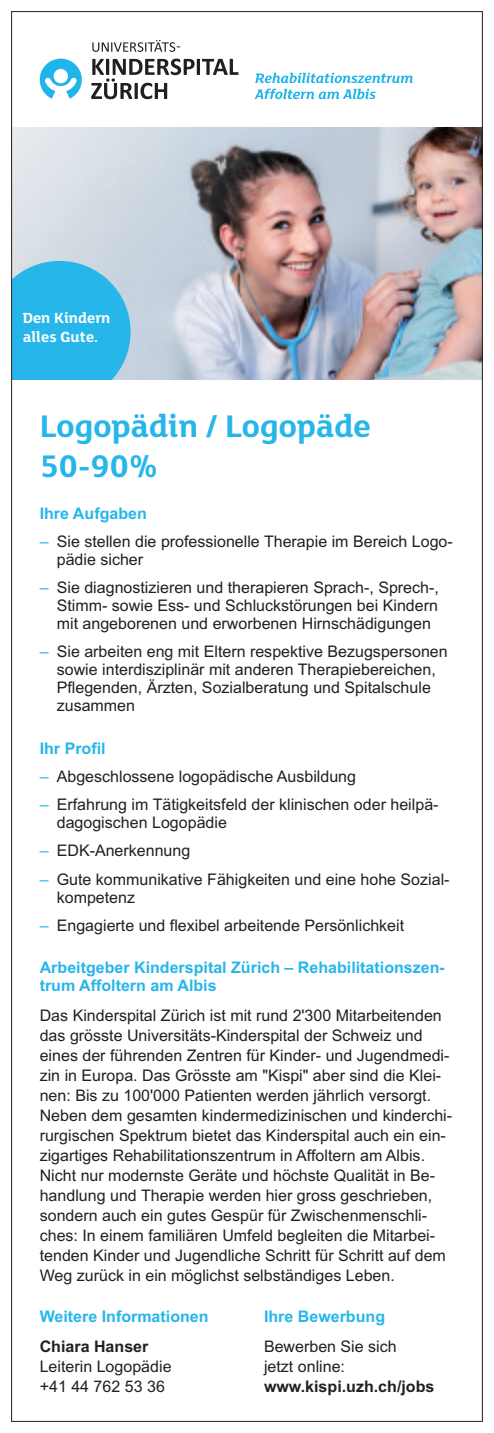
<style>
.page{position:relative;width:494px;height:1433px;background:#fff}
.page>*{position:absolute;margin:0;border:0;box-sizing:border-box;transform-origin:0 0}
.t1{font:700 34px/40px "FS Lola";color:#26b6ea}
.t2{font:16px/20px "Arial";color:#231f20}
.t3{font:700 16px/18px "Arial";color:#26b6ea}
.t4{font:700 16px "Arial";color:#231f20}
.t5{font:700 16px/19px "FS Lola";color:#fff}
.s1{color:#26b6ea}
</style>
<div class="page">
<img style="left:13px;top:128px;width:467px;height:252px">
<svg style="left:13px;top:261px;width:117px;height:119px;background:#37b9e8"></svg>
<svg style="left:91px;top:59px;width:147px;height:40px"></svg>
<svg style="left:92px;top:40px;width:88px;height:12px"></svg>
<svg style="left:40px;top:59px;width:42px;height:40px"></svg>
<svg style="left:255px;top:73px;width:157px;height:10px"></svg>
<svg style="left:254px;top:89px;width:121px;height:10px"></svg>
<p class="t5" style="left:23px;top:310px;width:89px">Den Kindern alles Gute.</p>
<h1 class="t1" style="left:40px;top:409px;width:332px">Logopädin / Logopäde<br>50-90%</h1>
<p class="t3" style="left:40px;top:504px;width:108px">Ihre Aufgaben</p>
<p class="t2" style="left:57px;top:532px;width:397px;line-height:18px;text-indent:-17px"><span class="s1">–</span> Sie stellen die professionelle Therapie im Bereich Logo&shy;pädie sicher</p>
<p class="t2" style="left:57px;top:578px;width:383px;line-height:18px;text-align:justify;text-indent:-17px"><span class="s1">–</span> Sie diagnostizieren und therapieren Sprach-, Sprech-, Stimm- sowie Ess- und Schluckstörungen bei Kindern mit angeborenen und erworbenen Hirnschädigungen</p>
<p class="t2" style="left:57px;top:643px;width:392px;line-height:18px;text-indent:-17px"><span class="s1">–</span> Sie arbeiten eng mit Eltern respektive Bezugspersonen sowie interdisziplinär mit anderen Therapiebereichen, Pflegenden, Ärzten, Sozialberatung und Spitalschule zusammen</p>
<p class="t3" style="left:40px;top:739px;width:67px">Ihr Profil</p>
<p class="t2" style="left:40px;top:766px;width:317px"><span class="s1">–</span> Abgeschlossene logopädische Ausbildung</p>
<p class="t2" style="left:57px;top:795px;width:383px;line-height:18px;text-indent:-17px"><span class="s1">–</span> Erfahrung im Tätigkeitsfeld der klinischen oder heilpä&shy;dagogischen Logopädie</p>
<p class="t2" style="left:40px;top:840px;width:152px"><span class="s1">–</span> EDK-Anerkennung</p>
<p class="t2" style="left:57px;top:870px;width:394px;line-height:18px;text-indent:-17px"><span class="s1">–</span> Gute kommunikative Fähigkeiten und eine hohe Sozial&shy;kompetenz</p>
<p class="t2" style="left:40px;top:915px;width:365px"><span class="s1">–</span> Engagierte und flexibel arbeitende Persönlichkeit</p>
<p class="t3" style="left:40px;top:958px;width:406px">Arbeitgeber Kinderspital Zürich – Rehabilitationszen&shy;trum Affoltern am Albis</p>
<p class="t2" style="left:40px;top:1005px;width:413px">Das Kinderspital Zürich ist mit rund 2'300 Mitarbeitenden das grösste Universitäts-Kinderspital der Schweiz und eines der führenden Zentren für Kinder- und Jugendmedi&shy;zin in Europa. Das Grösste am "Kispi" aber sind die Klei&shy;nen: Bis zu 100'000 Patienten werden jährlich versorgt.<br>Neben dem gesamten kindermedizinischen und kinderchi&shy;rurgischen Spektrum bietet das Kinderspital auch ein ein&shy;zigartiges Rehabilitationszentrum in Affoltern am Albis.<br>Nicht nur modernste Geräte und höchste Qualität in Be&shy;handlung und Therapie werden hier gross geschrieben, sondern auch ein gutes Gespür für Zwischenmenschli&shy;ches: In einem familiären Umfeld begleiten die Mitarbei&shy;tenden Kinder und Jugendliche Schritt für Schritt auf dem Weg zurück in ein möglichst selbständiges Leben.</p>
<p class="t3" style="left:264px;top:1306px;width:122px">Ihre Bewerbung</p>
<p class="t2" style="left:264px;top:1336px;width:134px">Bewerben Sie sich jetzt online:</p>
<p class="t4" style="left:264px;top:1376px;width:172px">www.kispi.uzh.ch/jobs</p>
<p class="t3" style="left:40px;top:1306px;width:170px">Weitere Informationen</p>
<p class="t4" style="left:40px;top:1336px;width:110px">Chiara Hanser</p>
<p class="t2" style="left:40px;top:1356px;width:133px">Leiterin Logopädie +41 44 762 53 36</p>
</div>
